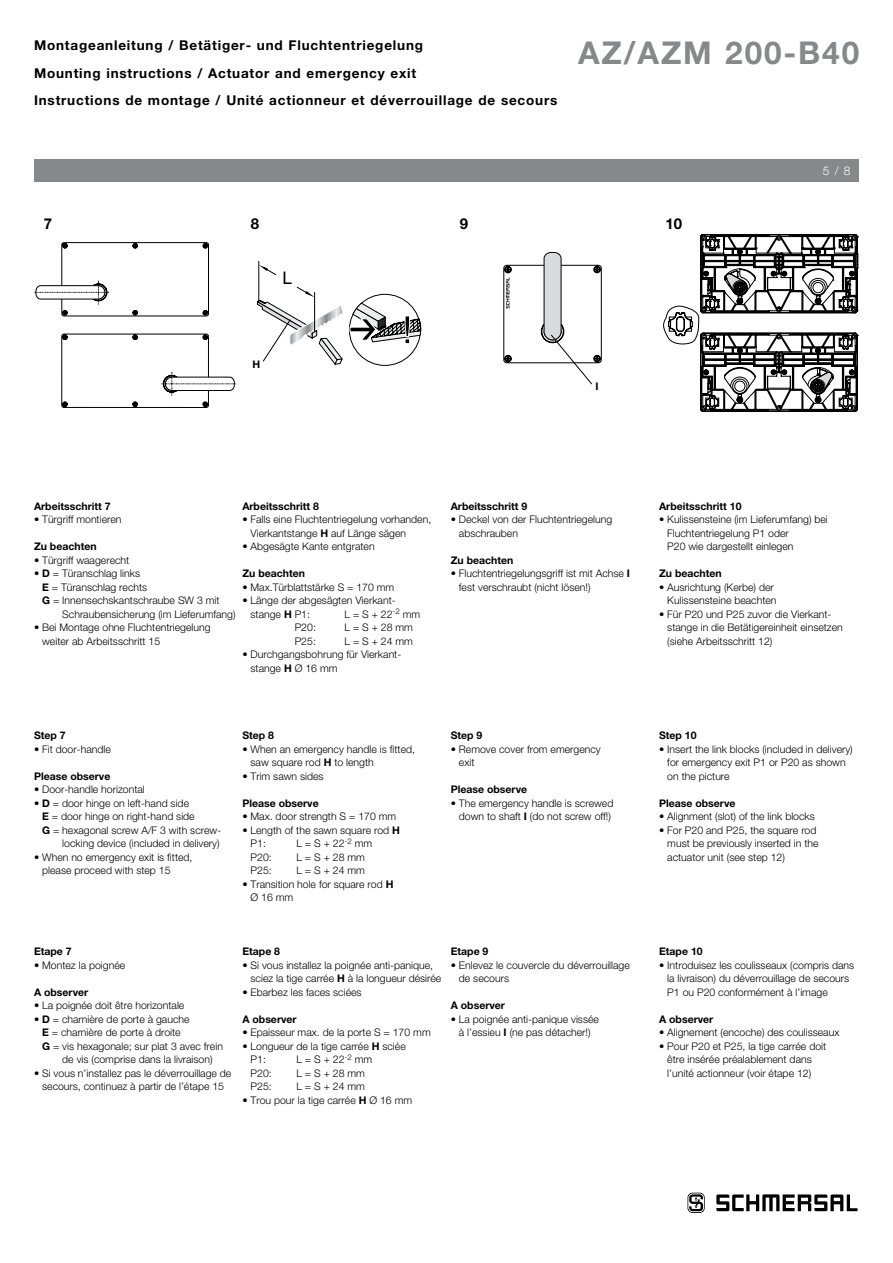
<style>
.page{position:relative;width:893px;height:1263px;background:#fff}
.page>*{position:absolute;margin:0;border:0;box-sizing:border-box;transform-origin:0 0}
.t1{font:700 31.5px "Helvetica Neue";letter-spacing:.06em;color:#87888a}
.t2{font:17.25px "Helvetica";color:#000}
.t3{font:700 15px "Helvetica Neue";color:#000}
.t4{font:700 13.5px/27px "Helvetica Neue";letter-spacing:.06em;color:#000}
.t5{font:300 12px "Helvetica Neue";color:#fff}
.t6{font:300 10.5px/13.5px "Helvetica Neue";color:#000}
.t7{font:700 10.5px "Helvetica Neue";color:#000}
.s1{font-weight:700}
</style>
<div class="page">
<div style="left:34px;top:159px;width:825px;height:23px;background:#87888a"></div>
<svg style="left:687px;top:1193px;width:18px;height:20px"></svg>
<svg style="left:716px;top:1194px;width:142px;height:17px"></svg>
<svg style="left:503px;top:252px;width:99px;height:133px"></svg>
<svg style="left:34px;top:242px;width:202px;height:166px"></svg>
<svg style="left:257px;top:261px;width:164px;height:104px"></svg>
<svg style="left:663px;top:234px;width:195px;height:178px"></svg>
<p class="t4" style="left:34px;top:32px;width:525px">Montageanleitung / Betätiger- und Fluchtentriegelung<br>Mounting instructions / Actuator and emergency exit<br>Instructions de montage / Unité actionneur et déverrouillage de secours</p>
<h1 class="t1" style="left:578px;top:33px;width:283px">AZ/AZM 200-B40</h1>
<h3 class="t3" style="left:44px;top:214px;width:10px">7</h3>
<h3 class="t3" style="left:251px;top:214px;width:10px">8</h3>
<h2 class="t2" style="left:282px;top:268px;width:11px">L</h2>
<p class="t7" style="left:252px;top:358px;width:9px">H</p>
<h3 class="t3" style="left:460px;top:214px;width:10px">9</h3>
<p class="t7" style="left:595px;top:380px;width:5px">I</p>
<h3 class="t3" style="left:665px;top:214px;width:18px">10</h3>
<p class="t5" style="left:823px;top:164px;width:29px">5 / 8</p>
<p class="t7" style="left:34px;top:499px;width:78px">Arbeitsschritt 7</p>
<p class="t6" style="left:34px;top:512px;width:89px">• Türgriff montieren</p>
<p class="t7" style="left:34px;top:540px;width:64px">Zu beachten</p>
<p class="t6" style="left:34px;top:553px;width:97px">• Türgriff waagerecht</p>
<p class="t6" style="left:34px;top:566px;width:108px">• <span class="s1">D</span> = Türanschlag links</p>
<p class="t6" style="left:42px;top:580px;width:107px"><span class="s1">E</span> = Türanschlag rechts</p>
<p class="t6" style="left:42px;top:593px;width:179px"><span class="s1">G</span> = Innensechskantschraube SW 3 mit</p>
<p class="t6" style="left:62px;top:607px;width:175px">Schraubensicherung (im Lieferumfang)</p>
<p class="t6" style="left:42px;top:620px;width:170px;text-indent:-8px">• Bei Montage ohne Fluchtentriegelung weiter ab Arbeitsschritt 15</p>
<p class="t7" style="left:242px;top:499px;width:78px">Arbeitsschritt 8</p>
<p class="t6" style="left:251px;top:512px;width:182px;text-indent:-8px">• Falls eine Fluchtentriegelung vorhanden,<br>Vierkantstange <span class="s1">H</span> auf Länge sägen</p>
<p class="t6" style="left:242px;top:539px;width:134px">• Abgesägte Kante entgraten</p>
<p class="t7" style="left:242px;top:567px;width:64px">Zu beachten</p>
<p class="t6" style="left:242px;top:580px;width:153px">• Max.Türblattstärke S = 170 mm</p>
<p class="t6" style="left:251px;top:593px;width:147px;text-indent:-8px">• Länge der abgesägten Vierkant&shy;stange <span class="s1">H</span> P1:</p>
<p class="t6" style="left:344px;top:607px;width:77px">L = S + 22<sup>-2</sup> mm</p>
<p class="t6" style="left:295px;top:620px;width:23px">P20:</p>
<p class="t6" style="left:344px;top:620px;width:70px">L = S + 28 mm</p>
<p class="t6" style="left:295px;top:634px;width:23px">P25:</p>
<p class="t6" style="left:344px;top:634px;width:70px">L = S + 24 mm</p>
<p class="t6" style="left:251px;top:647px;width:152px;text-indent:-8px">• Durchgangsbohrung für Vierkant&shy;stange <span class="s1">H</span> Ø 16 mm</p>
<p class="t7" style="left:451px;top:499px;width:78px">Arbeitsschritt 9</p>
<p class="t6" style="left:459px;top:512px;width:155px;text-indent:-8px">• Deckel von der Fluchtentriegelung abschrauben</p>
<p class="t7" style="left:451px;top:553px;width:64px">Zu beachten</p>
<p class="t6" style="left:459px;top:566px;width:173px;text-indent:-8px">• Fluchtentriegelungsgriff ist mit Achse <span class="s1">I </span>fest verschraubt (nicht lösen!)</p>
<p class="t7" style="left:34px;top:729px;width:33px">Step 7</p>
<p class="t6" style="left:34px;top:742px;width:78px">• Fit door-handle</p>
<p class="t7" style="left:34px;top:769px;width:78px">Please observe</p>
<p class="t6" style="left:34px;top:782px;width:112px">• Door-handle horizontal</p>
<p class="t6" style="left:34px;top:796px;width:157px">• <span class="s1">D</span> = door hinge on left-hand side</p>
<p class="t6" style="left:42px;top:809px;width:154px"><span class="s1">E</span> = door hinge on right-hand side</p>
<p class="t6" style="left:42px;top:823px;width:181px"><span class="s1">G</span> = hexagonal screw A/F 3 with screw-</p>
<p class="t6" style="left:62px;top:836px;width:159px">locking device (included in delivery)</p>
<p class="t6" style="left:42px;top:850px;width:152px;text-indent:-8px">• When no emergency exit is fitted, please proceed with step 15</p>
<p class="t7" style="left:242px;top:729px;width:33px">Step 8</p>
<p class="t6" style="left:251px;top:742px;width:166px;text-indent:-8px">• When an emergency handle is fitted, saw square rod <span class="s1">H</span> to length</p>
<p class="t6" style="left:242px;top:769px;width:83px">• Trim sawn sides</p>
<p class="t7" style="left:242px;top:796px;width:78px">Please observe</p>
<p class="t6" style="left:242px;top:809px;width:155px">• Max. door strength S = 170 mm</p>
<p class="t6" style="left:251px;top:823px;width:151px;text-indent:-8px">• Length of the sawn square rod <span class="s1">H<br></span>P1:</p>
<p class="t6" style="left:296px;top:836px;width:77px">L = S + 22<sup>-2</sup> mm</p>
<p class="t6" style="left:251px;top:850px;width:23px">P20:</p>
<p class="t6" style="left:296px;top:850px;width:70px">L = S + 28 mm</p>
<p class="t6" style="left:251px;top:863px;width:23px">P25:</p>
<p class="t6" style="left:296px;top:863px;width:70px">L = S + 24 mm</p>
<p class="t6" style="left:251px;top:877px;width:144px;text-indent:-8px">• Transition hole for square rod <span class="s1">H<br></span>Ø 16 mm</p>
<p class="t7" style="left:451px;top:729px;width:33px">Step 9</p>
<p class="t6" style="left:459px;top:742px;width:143px;text-indent:-8px">• Remove cover from emergency exit</p>
<p class="t7" style="left:451px;top:783px;width:78px">Please observe</p>
<p class="t6" style="left:451px;top:796px;width:164px;text-align:center">• The emergency handle is screwed down to shaft <span class="s1">I</span> (do not screw off!)</p>
<p class="t7" style="left:34px;top:945px;width:39px">Etape 7</p>
<p class="t6" style="left:34px;top:958px;width:93px">• Montez la poignée</p>
<p class="t7" style="left:34px;top:985px;width:56px">A observer</p>
<p class="t6" style="left:34px;top:998px;width:152px">• La poignée doit être horizontale</p>
<p class="t6" style="left:34px;top:1012px;width:157px">• <span class="s1">D</span> = charnière de porte à gauche</p>
<p class="t6" style="left:42px;top:1025px;width:140px"><span class="s1">E</span> = charnière de porte à droite</p>
<p class="t6" style="left:42px;top:1039px;width:182px"><span class="s1">G</span> = vis hexagonale; sur plat 3 avec frein</p>
<p class="t6" style="left:62px;top:1052px;width:152px">de vis (comprise dans la livraison)</p>
<p class="t6" style="left:34px;top:1066px;width:199px;text-align:center">• Si vous n’installez pas le déverrouillage de secours, continuez à partir de l’étape 15</p>
<p class="t7" style="left:242px;top:945px;width:39px">Etape 8</p>
<p class="t6" style="left:251px;top:958px;width:192px;text-indent:-8px">• Si vous installez la poignée anti-panique, sciez la tige carrée <span class="s1">H</span> à la longueur désirée</p>
<p class="t6" style="left:242px;top:985px;width:121px">• Ebarbez les faces sciées</p>
<p class="t7" style="left:242px;top:1012px;width:56px">A observer</p>
<p class="t6" style="left:242px;top:1025px;width:190px">• Epaisseur max. de la porte S = 170 mm</p>
<p class="t6" style="left:251px;top:1039px;width:157px;text-indent:-8px">• Longueur de la tige carrée <span class="s1">H</span> sciée<br>P1:</p>
<p class="t6" style="left:296px;top:1052px;width:77px">L = S + 22<sup>-2</sup> mm</p>
<p class="t6" style="left:251px;top:1066px;width:23px">P20:</p>
<p class="t6" style="left:296px;top:1066px;width:70px">L = S + 28 mm</p>
<p class="t6" style="left:251px;top:1079px;width:23px">P25:</p>
<p class="t6" style="left:296px;top:1079px;width:70px">L = S + 24 mm</p>
<p class="t6" style="left:242px;top:1093px;width:171px">• Trou pour la tige carrée <span class="s1">H</span> Ø 16 mm</p>
<p class="t7" style="left:451px;top:945px;width:39px">Etape 9</p>
<p class="t6" style="left:459px;top:958px;width:172px;text-indent:-8px">• Enlevez le couvercle du déverrouillage de secours</p>
<p class="t7" style="left:451px;top:999px;width:56px">A observer</p>
<p class="t6" style="left:451px;top:1012px;width:150px;text-align:center">• La poignée anti-panique vissée à l’essieu <span class="s1">I</span> (ne pas détacher!)</p>
<p class="t7" style="left:659px;top:499px;width:84px">Arbeitsschritt 10</p>
<p class="t6" style="left:667px;top:512px;width:162px;text-indent:-8px">• Kulissensteine (im Lieferumfang) bei<br>Fluchtentriegelung P1 oder<br>P20 wie dargestellt einlegen</p>
<p class="t7" style="left:659px;top:567px;width:64px">Zu beachten</p>
<p class="t6" style="left:659px;top:580px;width:119px;text-align:right">• Ausrichtung (Kerbe) der<br>Kulissensteine beachten</p>
<p class="t6" style="left:667px;top:607px;width:177px;text-indent:-8px">• Für P20 und P25 zuvor die Vierkant&shy;stange in die Betätigereinheit einsetzen (siehe Arbeitsschritt 12)</p>
<p class="t7" style="left:659px;top:729px;width:39px">Step 10</p>
<p class="t6" style="left:667px;top:742px;width:187px;text-indent:-8px">• Insert the link blocks (included in delivery) for emergency exit P1 or P20 as shown on the picture</p>
<p class="t7" style="left:659px;top:796px;width:78px">Please observe</p>
<p class="t6" style="left:659px;top:809px;width:157px">• Alignment (slot) of the link blocks</p>
<p class="t6" style="left:667px;top:823px;width:153px;text-indent:-8px">• For P20 and P25, the square rod must be previously inserted in the actuator unit (see step 12)</p>
<p class="t7" style="left:659px;top:945px;width:45px">Etape 10</p>
<p class="t6" style="left:667px;top:958px;width:188px;text-indent:-8px">• Introduisez les coulisseaux (compris dans la livraison) du déverrouillage de secours<br>P1 ou P20 conformément à l’image</p>
<p class="t7" style="left:659px;top:1012px;width:56px">A observer</p>
<p class="t6" style="left:659px;top:1025px;width:182px">• Alignement (encoche) des coulisseaux</p>
<p class="t6" style="left:667px;top:1039px;width:160px;text-indent:-8px">• Pour P20 et P25, la tige carrée doit être insérée préalablement dans l’unité actionneur (voir étape 12)</p>
</div>
